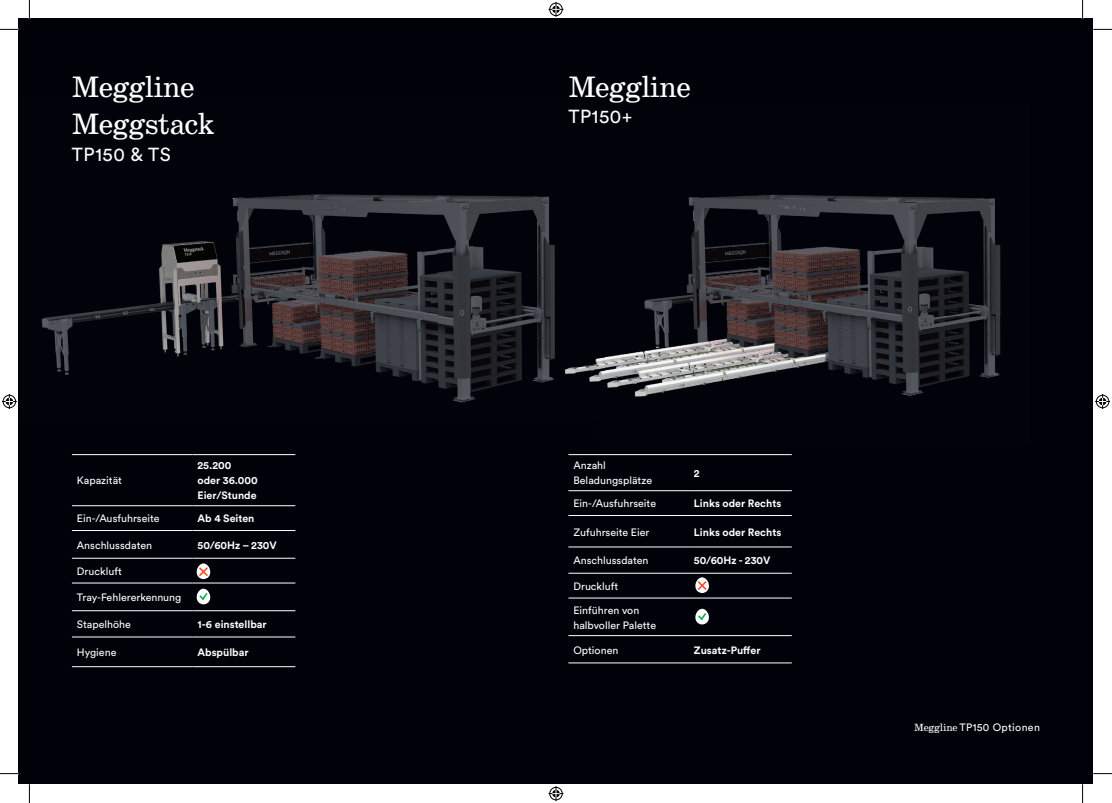
<style>
.page{position:relative;width:1112px;height:803px;background:#fff}
.page>*{position:absolute;margin:0;border:0;box-sizing:border-box;transform-origin:0 0}
.t1{font:30px/37.5px "School";letter-spacing:-.03em;color:#fff}
.t2{font:18.75px "Circular Std";letter-spacing:.03em;color:#fff}
.t3{font:10.62px/15px "Circular Std";color:#fff}
.t4{font:700 10.62px/15px "Circular Std";color:#fff}
.t5{font:10.62px "Circular Std";letter-spacing:.03em;color:#fff}
.s1{font-family:"School"}
</style>
<div class="page">
<div style="left:19px;top:19px;width:1073px;height:765px;background:#010209"></div>
<svg style="left:196px;top:563px;width:14px;height:16px"></svg>
<svg style="left:196px;top:589px;width:14px;height:15px"></svg>
<img style="left:644px;top:194px;width:357px;height:122px">
<img style="left:604px;top:316px;width:397px;height:81px">
<img style="left:41px;top:194px;width:514px;height:209px">
<img style="left:564px;top:357px;width:40px;height:25px">
<hr style="left:568px;top:454px;width:120px;height:1px;background:#fff">
<hr style="left:688px;top:454px;width:103px;height:1px;background:#fff">
<hr style="left:568px;top:490px;width:120px;height:1px;background:#fff">
<hr style="left:688px;top:490px;width:103px;height:1px;background:#fff">
<hr style="left:568px;top:515px;width:120px;height:1px;background:#fff">
<hr style="left:688px;top:515px;width:103px;height:1px;background:#fff">
<hr style="left:568px;top:547px;width:120px;height:1px;background:#fff">
<hr style="left:688px;top:547px;width:103px;height:1px;background:#fff">
<hr style="left:568px;top:573px;width:120px;height:1px;background:#fff">
<hr style="left:688px;top:573px;width:103px;height:1px;background:#fff">
<hr style="left:568px;top:598px;width:120px;height:1px;background:#fff">
<hr style="left:688px;top:598px;width:103px;height:1px;background:#fff">
<hr style="left:568px;top:635px;width:120px;height:1px;background:#fff">
<hr style="left:688px;top:635px;width:103px;height:1px;background:#fff">
<hr style="left:568px;top:663px;width:120px;height:1px;background:#fff">
<hr style="left:688px;top:663px;width:103px;height:1px;background:#fff">
<hr style="left:72px;top:505px;width:120px;height:1px;background:#fff">
<hr style="left:192px;top:505px;width:103px;height:1px;background:#fff">
<hr style="left:72px;top:530px;width:120px;height:1px;background:#fff">
<hr style="left:192px;top:530px;width:103px;height:1px;background:#fff">
<hr style="left:72px;top:558px;width:120px;height:1px;background:#fff">
<hr style="left:192px;top:558px;width:103px;height:1px;background:#fff">
<hr style="left:72px;top:583px;width:120px;height:1px;background:#fff">
<hr style="left:192px;top:583px;width:103px;height:1px;background:#fff">
<hr style="left:72px;top:610px;width:120px;height:1px;background:#fff">
<hr style="left:192px;top:610px;width:103px;height:1px;background:#fff">
<hr style="left:72px;top:637px;width:120px;height:1px;background:#fff">
<hr style="left:192px;top:637px;width:103px;height:1px;background:#fff">
<hr style="left:72px;top:666px;width:120px;height:1px;background:#fff">
<hr style="left:192px;top:666px;width:103px;height:1px;background:#fff">
<hr style="left:72px;top:454px;width:120px;height:1px;background:#fff">
<hr style="left:192px;top:454px;width:103px;height:1px;background:#fff">
<svg style="left:695px;top:577px;width:14px;height:16px"></svg>
<svg style="left:695px;top:609px;width:14px;height:15px"></svg>
<svg style="left:0;top:29px;width:19px;height:1px"></svg>
<svg style="left:1092px;top:29px;width:19px;height:1px"></svg>
<svg style="left:0;top:773px;width:19px;height:1px"></svg>
<svg style="left:1092px;top:773px;width:19px;height:1px"></svg>
<svg style="left:29px;top:0;width:1px;height:19px"></svg>
<svg style="left:29px;top:784px;width:1px;height:19px"></svg>
<svg style="left:1081px;top:0;width:2px;height:19px"></svg>
<svg style="left:1082px;top:784px;width:1px;height:19px"></svg>
<svg style="left:548px;top:2px;width:15px;height:15px"></svg>
<svg style="left:548px;top:786px;width:15px;height:15px"></svg>
<svg style="left:2px;top:394px;width:15px;height:15px"></svg>
<svg style="left:1095px;top:394px;width:14px;height:15px"></svg>
<h1 class="t1" style="left:72px;top:68px;width:144px">Meggline<br>Meggstack</h1>
<h2 class="t2" style="left:72px;top:143px;width:100px">TP150 &amp; TS</h2>
<p class="t3" style="left:77px;top:473px;width:47px">Kapazität</p>
<p class="t4" style="left:197px;top:458px;width:62px">25.200<br>oder 36.000<br>Eier/Stunde</p>
<p class="t3" style="left:77px;top:511px;width:84px">Ein-/Ausfuhrseite</p>
<p class="t4" style="left:197px;top:511px;width:58px">Ab 4 Seiten</p>
<p class="t3" style="left:77px;top:537px;width:77px">Anschlussdaten</p>
<p class="t4" style="left:197px;top:537px;width:81px">50/60Hz – 230V</p>
<p class="t3" style="left:77px;top:563px;width:46px">Druckluft</p>
<p class="t3" style="left:77px;top:590px;width:106px">Tray-Fehlererkennung</p>
<p class="t3" style="left:77px;top:617px;width:56px">Stapelhöhe</p>
<p class="t4" style="left:197px;top:617px;width:71px">1-6 einstellbar</p>
<p class="t3" style="left:77px;top:645px;width:41px">Hygiene</p>
<p class="t4" style="left:197px;top:645px;width:53px">Abspülbar</p>
<h1 class="t1" style="left:568px;top:68px;width:124px">Meggline</h1>
<h2 class="t2" style="left:568px;top:105px;width:66px">TP150+</h2>
<p class="t3" style="left:573px;top:458px;width:80px">Anzahl<br>Beladungsplätze</p>
<p class="t4" style="left:693px;top:465px;width:7px">2</p>
<p class="t3" style="left:573px;top:496px;width:84px">Ein-/Ausfuhrseite</p>
<p class="t4" style="left:693px;top:496px;width:89px">Links oder Rechts</p>
<p class="t3" style="left:573px;top:524px;width:78px">Zufuhrseite Eier</p>
<p class="t4" style="left:693px;top:524px;width:89px">Links oder Rechts</p>
<p class="t3" style="left:573px;top:553px;width:77px">Anschlussdaten</p>
<p class="t4" style="left:693px;top:553px;width:78px">50/60Hz - 230V</p>
<p class="t3" style="left:573px;top:578px;width:46px">Druckluft</p>
<p class="t3" style="left:573px;top:602px;width:84px">Einführen von halbvoller Palette</p>
<p class="t3" style="left:573px;top:642px;width:47px">Optionen</p>
<p class="t4" style="left:693px;top:642px;width:68px">Zusatz-Puffer</p>
<p class="t5" style="left:913px;top:720px;width:127px"><span class="s1">Meggline</span> TP150 Optionen</p>
</div>
